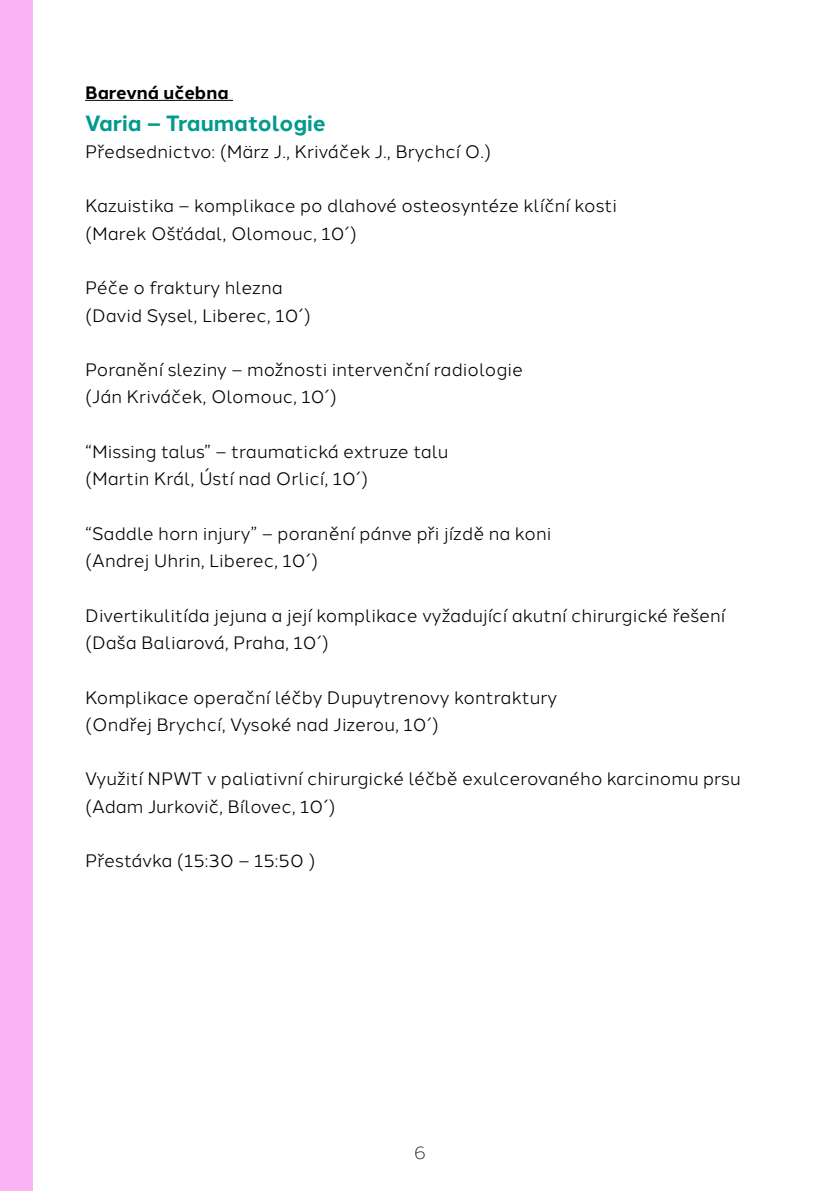
<style>
.page{position:relative;width:840px;height:1191px;background:#fff}
.page>*{position:absolute;margin:0;border:0;box-sizing:border-box;transform-origin:0 0}
.t1{font:700 22px "Halcom";color:#009a8e}
.t2{font:18px/27.2px "Halcom";color:#000}
.t3{font:700 18px "Halcom";color:#000}
.t4{font:300 18px "Halcom";color:#000}
</style>
<div class="page">
<hr style="left:85px;top:100px;width:148px;height:1px;background:#000">
<div style="left:0;top:0;width:33px;height:1191px;background:#fab4f5"></div>
<p class="t3" style="left:85px;top:78px;width:145px">Barevná učebna</p>
<p class="t1" style="left:85px;top:105px;width:242px">Varia – Traumatologie</p>
<p class="t2" style="left:85px;top:136px;width:407px">Předsednictvo: (März J., Kriváček J., Brychcí O.)</p>
<p class="t2" style="left:85px;top:191px;width:533px">Kazuistika – komplikace po dlahové osteosyntéze klíční kosti (Marek Ošťádal, Olomouc, 10´)</p>
<p class="t2" style="left:85px;top:273px;width:227px">Péče o fraktury hlezna (David Sysel, Liberec, 10´)</p>
<p class="t2" style="left:85px;top:354px;width:439px">Poranění sleziny – možnosti intervenční radiologie (Ján Kriváček, Olomouc, 10´)</p>
<p class="t2" style="left:85px;top:436px;width:364px">“Missing talus” – traumatická extruze talu (Martin Král, Ústí nad Orlicí, 10´)</p>
<p class="t2" style="left:85px;top:518px;width:467px">“Saddle horn injury” – poranění pánve při jízdě na koni (Andrej Uhrin, Liberec, 10´)</p>
<p class="t2" style="left:85px;top:600px;width:641px">Divertikulitída jejuna a její komplikace vyžadující akutní chirurgické řešení (Daša Baliarová, Praha, 10´)</p>
<p class="t2" style="left:85px;top:682px;width:473px">Komplikace operační léčby Dupuytrenovy kontraktury (Ondřej Brychcí, Vysoké nad Jizerou, 10´)</p>
<p class="t2" style="left:85px;top:763px;width:656px">Využití NPWT v paliativní chirurgické léčbě exulcerovaného karcinomu prsu (Adam Jurkovič, Bílovec, 10´)</p>
<p class="t2" style="left:85px;top:845px;width:232px">Přestávka (15:30 – 15:50 )</p>
<p class="t4" style="left:413px;top:1138px;width:14px">6</p>
</div>
